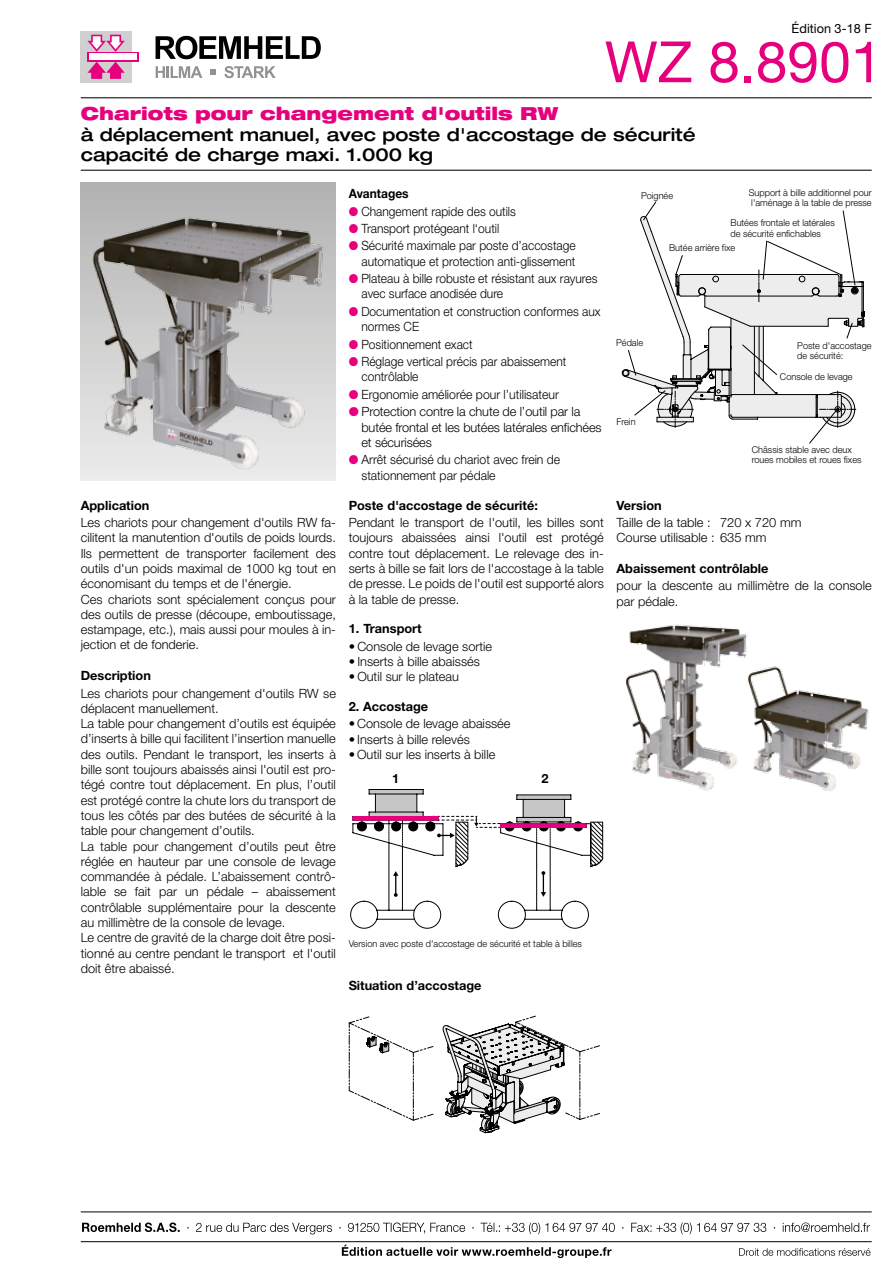
<style>
.page{position:relative;width:893px;height:1263px;background:#fff}
.page>*{position:absolute;margin:0;border:0;box-sizing:border-box;transform-origin:0 0}
.t1{font:57px "Helvetica Neue";color:#e6007d}
.t2{font:500 expanded 18px/20.2px "Helvetica Neue";color:#000}
.t3{font:900 expanded 18px "Helvetica Neue";color:#e6007d}
.t4{font:300 12.75px/15.3px "Helvetica Neue";color:#000}
.t5{font:300 12.75px/15.3px "Helvetica Neue";color:#000;scale:.94 1}
.t6{font:700 12.75px "Helvetica Neue";color:#000}
.t7{font:300 12.75px/15.3px "Helvetica Neue";color:#000;scale:.96 1}
.t8{font:12.75px "Helvetica Neue";color:#000}
.t9{font:700 12.75px "Helvetica Neue";color:#000;scale:.94 1}
.t10{font:300 9.45px/10.5px "Helvetica Neue";color:#000}
.s1{color:#e6007d}
</style>
<div class="page">
<hr style="left:81px;top:170px;width:791px;height:1px;background:#000">
<hr style="left:81px;top:97px;width:791px;height:1px;background:#000">
<div style="left:81px;top:31px;width:51px;height:52px;background:#d0d0d0"></div>
<svg style="left:87px;top:52px;width:52px;height:9px"></svg>
<div style="left:89px;top:54px;width:48px;height:6px;background:#fff"></div>
<svg style="left:87px;top:35px;width:38px;height:17px"></svg>
<svg style="left:87px;top:62px;width:38px;height:17px"></svg>
<svg style="left:156px;top:36px;width:165px;height:23px"></svg>
<svg style="left:156px;top:66px;width:46px;height:12px"></svg>
<svg style="left:224px;top:66px;width:52px;height:12px"></svg>
<svg style="left:210px;top:69px;width:6px;height:6px"></svg>
<svg style="left:350px;top:789px;width:253px;height:140px"></svg>
<svg style="left:443px;top:1016px;width:157px;height:117px"></svg>
<svg style="left:349px;top:1016px;width:84px;height:105px"></svg>
<svg style="left:621px;top:201px;width:244px;height:243px"></svg>
<img style="left:80px;top:184px;width:256px;height:297px">
<img style="left:758px;top:666px;width:111px;height:125px">
<img style="left:626px;top:624px;width:132px;height:167px">
<hr style="left:81px;top:1241px;width:791px;height:1px;background:#000">
<hr style="left:81px;top:1211px;width:791px;height:1px;background:#000">
<svg style="left:739px;top:1248px;width:132px;height:8px"></svg>
<svg style="left:82px;top:1222px;width:788px;height:12px"></svg>
<svg style="left:342px;top:1245px;width:269px;height:13px"></svg>
<p class="t8" style="left:792px;top:21px;width:82px">Édition 3-18 F</p>
<h1 class="t1" style="left:605px;top:28px;width:279px">WZ 8.8901</h1>
<h2 class="t3" style="left:81px;top:102px;width:479px">Chariots pour changement d'outils RW</h2>
<h2 class="t2" style="left:81px;top:124px;width:616px">à déplacement manuel, avec poste d'accostage de sécurité capacité de charge maxi. 1.000 kg</h2>
<p class="t6" style="left:81px;top:497px;width:70px">Application</p>
<p class="t4" style="left:81px;top:515px;width:257px">Les chariots pour changement d'outils RW fa&shy;cilitent la manutention d'outils de poids lourds.<br>Ils permettent de transporter facilement des outils d'un poids maximal de 1000 kg tout en économisant du temps et de l'énergie.<br>Ces chariots sont spécialement conçus pour des outils de presse (découpe, emboutissage, estampage, etc.), mais aussi pour moules à in&shy;jection et de fonderie.</p>
<p class="t6" style="left:81px;top:668px;width:72px">Description</p>
<p class="t4" style="left:81px;top:685px;width:257px">Les chariots pour changement d'outils RW se déplacent manuellement.<br>La table pour changement d’outils est équipée d’inserts à bille qui facilitent l’insertion manuelle des outils. Pendant le transport, les inserts à bille sont toujours abaissés ainsi l'outil est pro&shy;tégé contre tout déplacement. En plus, l’outil est protégé contre la chute lors du transport de tous les côtés par des butées de sécurité à la table pour changement d’outils.<br>La table pour changement d’outils peut être réglée en hauteur par une console de levage commandée à pédale. L’abaissement contrô&shy;lable se fait par un pédale – abaissement contrôlable supplémentaire pour la descente au millimètre de la console de levage.<br>Le centre de gravité de la charge doit être posi&shy;tionné au centre pendant le transport et l'outil doit être abaissé.</p>
<p class="t9" style="left:349px;top:186px;width:65px">Avantages</p>
<p class="t5" style="left:349px;top:203px;width:179px"><span class="s1">●</span> Changement rapide des outils</p>
<p class="t5" style="left:349px;top:221px;width:162px"><span class="s1">●</span> Transport protégeant l‘outil</p>
<p class="t5" style="left:349px;top:238px;width:243px;text-align:right"><span class="s1">●</span> Sécurité maximale par poste d’accostage automatique et protection anti-glissement</p>
<p class="t5" style="left:361px;top:271px;width:253px;text-indent:-13px"><span class="s1">●</span> Plateau à bille robuste et résistant aux rayures avec surface anodisée dure</p>
<p class="t5" style="left:361px;top:303px;width:256px;text-indent:-13px"><span class="s1">●</span> Documentation et construction conformes aux normes CE</p>
<p class="t5" style="left:349px;top:336px;width:133px"><span class="s1">●</span> Positionnement exact</p>
<p class="t5" style="left:361px;top:354px;width:219px;text-indent:-13px"><span class="s1">●</span> Réglage vertical précis par abaissement contrôlable</p>
<p class="t7" style="left:349px;top:386px;width:220px"><span class="s1">●</span> Ergonomie améliorée pour l’utilisateur</p>
<p class="t4" style="left:361px;top:404px;width:242px;text-indent:-13px"><span class="s1">●</span> Protection contre la chute de l’outil par la butée frontal et les butées latérales enfichées et sécurisées</p>
<p class="t7" style="left:361px;top:452px;width:209px;text-indent:-13px"><span class="s1">●</span> Arrêt sécurisé du chariot avec frein de stationnement par pédale</p>
<p class="t6" style="left:349px;top:497px;width:191px">Poste d'accostage de sécurité:</p>
<p class="t4" style="left:349px;top:515px;width:257px;text-align:justify">Pendant le transport de l'outil, les billes sont toujours abaissées ainsi l'outil est protégé contre tout déplacement. Le relevage des in&shy;serts à bille se fait lors de l'accostage à la table de presse. Le poids de l'outil est supporté alors à la table de presse.</p>
<p class="t6" style="left:349px;top:621px;width:74px">1. Transport</p>
<p class="t4" style="left:349px;top:638px;width:145px">• Console de levage sortie</p>
<p class="t4" style="left:349px;top:653px;width:133px">• Inserts à bille abaissés</p>
<p class="t4" style="left:349px;top:669px;width:112px">• Outil sur le plateau</p>
<p class="t6" style="left:349px;top:698px;width:81px">2. Accostage</p>
<p class="t4" style="left:349px;top:716px;width:163px">• Console de levage abaissée</p>
<p class="t4" style="left:349px;top:731px;width:123px">• Inserts à bille relevés</p>
<p class="t4" style="left:349px;top:746px;width:148px">• Outil sur les inserts à bille</p>
<p class="t6" style="left:392px;top:770px;width:9px">1</p>
<p class="t6" style="left:541px;top:770px;width:9px">2</p>
<p class="t10" style="left:349px;top:938px;width:235px">Version avec poste d'accostage de sécurité et table à billes</p>
<p class="t6" style="left:349px;top:978px;width:134px">Situation d’accostage</p>
<p class="t10" style="left:641px;top:190px;width:34px">Poignée</p>
<p class="t10" style="left:749px;top:187px;width:124px">Support à bille additionnel pour l'aménage à la table de presse</p>
<p class="t10" style="left:730px;top:217px;width:106px">Butées frontale et latérales de sécurité enfichables</p>
<p class="t10" style="left:669px;top:242px;width:68px">Butée arrière fixe</p>
<p class="t10" style="left:616px;top:337px;width:29px">Pédale</p>
<p class="t10" style="left:617px;top:417px;width:21px">Frein</p>
<p class="t10" style="left:797px;top:340px;width:76px">Poste d'accostage de sécurité:</p>
<p class="t10" style="left:780px;top:371px;width:74px">Console de levage</p>
<p class="t10" style="left:752px;top:444px;width:111px">Châssis stable avec deux roues mobiles et roues fixes</p>
<p class="t6" style="left:617px;top:497px;width:47px">Version</p>
<p class="t4" style="left:617px;top:515px;width:186px">Taille de la table : 720 x 720 mm<br>Course utilisable : 635 mm</p>
<p class="t6" style="left:617px;top:560px;width:153px">Abaissement contrôlable</p>
<p class="t4" style="left:617px;top:578px;width:257px">pour la descente au millimètre de la console par pédale.</p>
</div>
